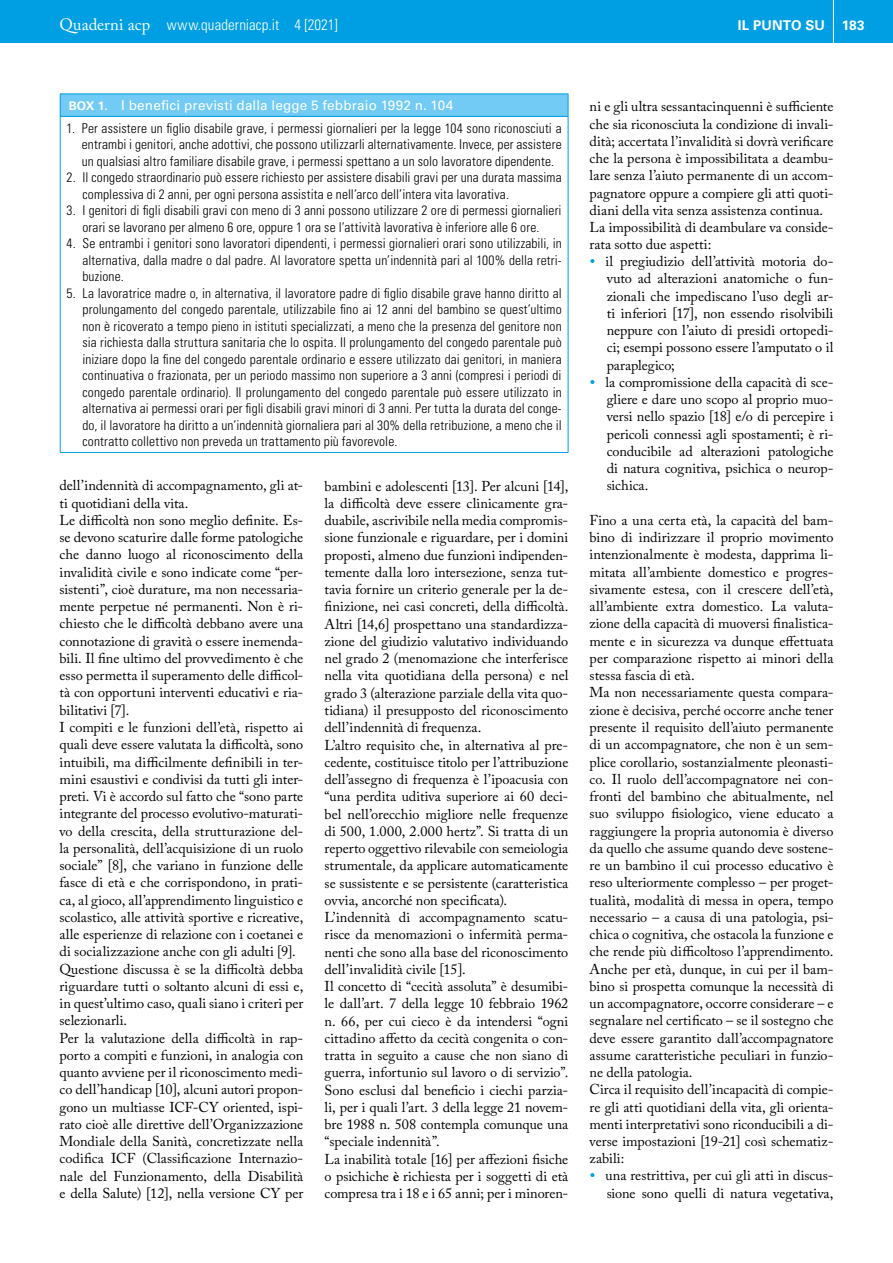
<style>
.page{position:relative;width:893px;height:1263px;background:#fff}
.page>*{position:absolute;margin:0;border:0;box-sizing:border-box;transform-origin:0 0}
.t1{font:300 condensed 15px "Univers LT Std";letter-spacing:.005em;color:#fff}
.t2{font:14.25px/17.2px "Adobe Caslon Pro";letter-spacing:-.005em;color:#000}
.t3{font:300 condensed 13.5px/16.5px "Univers LT Std";letter-spacing:.01em;color:#000;text-align:justify}
.t4{font:13.5px "Univers LT Std";letter-spacing:.015em;color:#fff}
.t5{font:700 13.5px "Univers LT Std";color:#fff}
.s1{font-family:"Adobe Caslon Pro";font-weight:400;font-stretch:normal;font-size:16.5px}
.s2{font-style:inherit}
.s3{font-weight:700;font-size:12px}
.s4{font-weight:600}
</style>
<div class="page">
<div style="left:0;top:0;width:893px;height:43px;background:#009fe3"></div>
<hr style="left:833px;top:0;width:1px;height:48px;background:#fff">
<div style="left:60px;top:94px;width:508px;height:22px;background:#71cbf4"></div>
<hr style="left:60px;top:94px;width:508px;height:1px;background:#009fe3">
<svg style="left:60px;top:94px;width:1px;height:22px"></svg>
<svg style="left:568px;top:94px;width:1px;height:22px"></svg>
<hr style="left:60px;top:116px;width:508px;height:1px;background:#009fe3">
<hr style="left:60px;top:117px;width:1px;height:335px;background:#009fe3">
<hr style="left:568px;top:117px;width:1px;height:335px;background:#009fe3">
<hr style="left:60px;top:452px;width:508px;height:1px;background:#009fe3">
<p class="t1" style="left:60px;top:15px;width:280px"><span class="s1">Quaderni acp</span> www.quaderniacp.it <span class="s2">4 [2021]</span></p>
<p class="t5" style="left:738px;top:17px;width:26px">IL PUNTO</p>
<p class="t5" style="left:805px;top:17px;width:11px">SU</p>
<p class="t5" style="left:842px;top:17px;width:24px">183</p>
<p class="t4" style="left:69px;top:97px;width:386px"><span class="s3">BOX 1.</span> I benefici previsti dalla legge 5 febbraio 1992 n. 104</p>
<p class="t3" style="left:82px;top:120px;width:481px;text-indent:-15px">1. Per assistere un figlio disabile grave, i permessi giornalieri per la legge 104 sono riconosciuti a entrambi i genitori, anche adottivi, che possono utilizzarli alternativamente. Invece, per assistere un qualsiasi altro familiare disabile grave, i permessi spettano a un solo lavoratore dipendente.</p>
<p class="t3" style="left:82px;top:169px;width:481px;text-indent:-16px">2. Il congedo straordinario può essere richiesto per assistere disabili gravi per una durata massima complessiva di 2 anni, per ogni persona assistita e nell’arco dell’intera vita lavorativa.</p>
<p class="t3" style="left:67px;top:202px;width:497px;text-align:center">3. I genitori di figli disabili gravi con meno di 3 anni possono utilizzare 2 ore di permessi giornalieri orari se lavorano per almeno 6 ore, oppure 1 ora se l’attività lavorativa è inferiore alle 6 ore.</p>
<p class="t3" style="left:83px;top:235px;width:481px;text-indent:-16px">4. Se entrambi i genitori sono lavoratori dipendenti, i permessi giornalieri orari sono utilizzabili, in alternativa, dalla madre o dal padre. Al lavoratore spetta un’indennità pari al 100% della retri&shy;buzione.</p>
<p class="t3" style="left:82px;top:285px;width:481px;text-indent:-16px">5. La lavoratrice madre o, in alternativa, il lavoratore padre di figlio disabile grave hanno diritto al prolungamento del congedo parentale, utilizzabile fino ai 12 anni del bambino se quest’ultimo non è ricoverato a tempo pieno in istituti specializzati, a meno che la presenza del genitore non sia richiesta dalla struttura sanitaria che lo ospita. Il prolungamento del congedo parentale può iniziare dopo la fine del congedo parentale ordinario e essere utilizzato dai genitori, in maniera continuativa o frazionata, per un periodo massimo non superiore a 3 anni (compresi i periodi di congedo parentale ordinario). Il prolungamento del congedo parentale può essere utilizzato in alternativa ai permessi orari per figli disabili gravi minori di 3 anni. Per tutta la durata del conge&shy;do, il lavoratore ha diritto a un’indennità giornaliera pari al 30% della retribuzione, a meno che il contratto collettivo non preveda un trattamento più favorevole.</p>
<p class="t2" style="left:60px;top:477px;width:245px">dell’indennità di accompagnamento, gli at&shy;ti quotidiani della vita.<br>Le difficoltà non sono meglio definite. Es&shy;se devono scaturire dalle forme patologiche che danno luogo al riconoscimento della invalidità civile e sono indicate come “per&shy;sistenti”, cioè durature, ma non necessaria&shy;mente perpetue né permanenti. Non è ri&shy;chiesto che le difficoltà debbano avere una connotazione di gravità o essere inemenda&shy;bili. Il fine ultimo del provvedimento è che esso permetta il superamento delle difficol&shy;tà con opportuni interventi educativi e ria&shy;bilitativi [7].<br>I compiti e le funzioni dell’età, rispetto ai quali deve essere valutata la difficoltà, sono intuibili, ma difficilmente definibili in ter&shy;mini esaustivi e condivisi da tutti gli inter&shy;preti. Vi è accordo sul fatto che “sono parte integrante del processo evolutivo-maturati&shy;vo della crescita, della strutturazione del&shy;la personalità, dell’acquisizione di un ruolo sociale” [8], che variano in funzione delle fasce di età e che corrispondono, in prati&shy;ca, al gioco, all’apprendimento linguistico e scolastico, alle attività sportive e ricreative, alle esperienze di relazione con i coetanei e di socializzazione anche con gli adulti [9].<br>Questione discussa è se la difficoltà debba riguardare tutti o soltanto alcuni di essi e, in quest’ultimo caso, quali siano i criteri per selezionarli.<br>Per la valutazione della difficoltà in rap&shy;porto a compiti e funzioni, in analogia con quanto avviene per il riconoscimento medi&shy;co dell’handicap [10], alcuni autori propon&shy;gono un multiasse ICF-CY oriented, ispi&shy;rato cioè alle direttive dell’Organizzazione Mondiale della Sanità, concretizzate nella codifica ICF (Classificazione Internazio&shy;nale del Funzionamento, della Disabilità e della Salute) [12], nella versione CY per</p>
<p class="t2" style="left:325px;top:477px;width:245px">bambini e adolescenti [13]. Per alcuni [14], la difficoltà deve essere clinicamente gra&shy;duabile, ascrivibile nella media compromis&shy;sione funzionale e riguardare, per i domini proposti, almeno due funzioni indipenden&shy;temente dalla loro intersezione, senza tut&shy;tavia fornire un criterio generale per la de&shy;finizione, nei casi concreti, della difficoltà.<br>Altri [14,6] prospettano una standardizza&shy;zione del giudizio valutativo individuando nel grado 2 (menomazione che interferisce nella vita quotidiana della persona) e nel grado 3 (alterazione parziale della vita quo&shy;tidiana) il presupposto del riconoscimento dell’indennità di frequenza.<br>L’altro requisito che, in alternativa al pre&shy;cedente, costituisce titolo per l’attribuzione dell’assegno di frequenza è l’ipoacusia con “una perdita uditiva superiore ai 60 deci&shy;bel nell’orecchio migliore nelle frequenze di 500, 1.000, 2.000 hertz”. Si tratta di un reperto oggettivo rilevabile con semeiologia strumentale, da applicare automaticamente se sussistente e se persistente (caratteristica ovvia, ancorché non specificata).<br>L’indennità di accompagnamento scatu&shy;risce da menomazioni o infermità perma&shy;nenti che sono alla base del riconoscimento dell’invalidità civile [15].<br>Il concetto di “cecità assoluta” è desumibi&shy;le dall’art. 7 della legge 10 febbraio 1962 n. 66, per cui cieco è da intendersi “ogni cittadino affetto da cecità congenita o con&shy;tratta in seguito a cause che non siano di guerra, infortunio sul lavoro o di servizio”.<br>Sono esclusi dal beneficio i ciechi parzia&shy;li, per i quali l’art. 3 della legge 21 novem&shy;bre 1988 n. 508 contempla comunque una “speciale indennità”.<br>La inabilità totale [16] per affezioni fisiche o psichiche <span class="s4">è</span> richiesta per i soggetti di età compresa tra i 18 e i 65 anni; per i minoren-</p>
<p class="t2" style="left:590px;top:98px;width:245px">ni e gli ultra sessantacinquenni è sufficiente che sia riconosciuta la condizione di invali&shy;dità; accertata l’invalidità si dovrà verificare che la persona è impossibilitata a deambu&shy;lare senza l’aiuto permanente di un accom&shy;pagnatore oppure a compiere gli atti quoti&shy;diani della vita senza assistenza continua.<br>La impossibilità di deambulare va conside&shy;rata sotto due aspetti:</p>
<p class="t2" style="left:606px;top:253px;width:229px">il pregiudizio dell’attività motoria do&shy;vuto ad alterazioni anatomiche o fun&shy;zionali che impediscano l’uso degli ar&shy;ti inferiori [17], non essendo risolvibili neppure con l’aiuto di presidi ortopedi&shy;ci; esempi possono essere l’amputato o il paraplegico;<br>la compromissione della capacità di sce&shy;gliere e dare uno scopo al proprio muo&shy;versi nello spazio [18] e/o di percepire i pericoli connessi agli spostamenti; è ri&shy;conducibile ad alterazioni patologiche di natura cognitiva, psichica o neurop&shy;sichica.</p>
<p class="t2" style="left:590px;top:511px;width:245px">Fino a una certa età, la capacità del bam&shy;bino di indirizzare il proprio movimento intenzionalmente è modesta, dapprima li&shy;mitata all’ambiente domestico e progres&shy;sivamente estesa, con il crescere dell’età, all’ambiente extra domestico. La valuta&shy;zione della capacità di muoversi finalistica&shy;mente e in sicurezza va dunque effettuata per comparazione rispetto ai minori della stessa fascia di età.<br>Ma non necessariamente questa compara&shy;zione è decisiva, perché occorre anche tener presente il requisito dell’aiuto permanente di un accompagnatore, che non è un sem&shy;plice corollario, sostanzialmente pleonasti&shy;co. Il ruolo dell’accompagnatore nei con&shy;fronti del bambino che abitualmente, nel suo sviluppo fisiologico, viene educato a raggiungere la propria autonomia è diverso da quello che assume quando deve sostene&shy;re un bambino il cui processo educativo è reso ulteriormente complesso – per proget&shy;tualità, modalità di messa in opera, tempo necessario – a causa di una patologia, psi&shy;chica o cognitiva, che ostacola la funzione e che rende più difficoltoso l’apprendimento.<br>Anche per età, dunque, in cui per il bam&shy;bino si prospetta comunque la necessità di un accompagnatore, occorre considerare – e segnalare nel certificato – se il sostegno che deve essere garantito dall’accompagnatore assume caratteristiche peculiari in funzio&shy;ne della patologia.<br>Circa il requisito dell’incapacità di compie&shy;re gli atti quotidiani della vita, gli orienta&shy;menti interpretativi sono riconducibili a di&shy;verse impostazioni [19-21] così schematiz&shy;zabili:</p>
<p class="t2" style="left:606px;top:1167px;width:229px">una restrittiva, per cui gli atti in discus&shy;sione sono quelli di natura vegetativa,</p>
</div>
